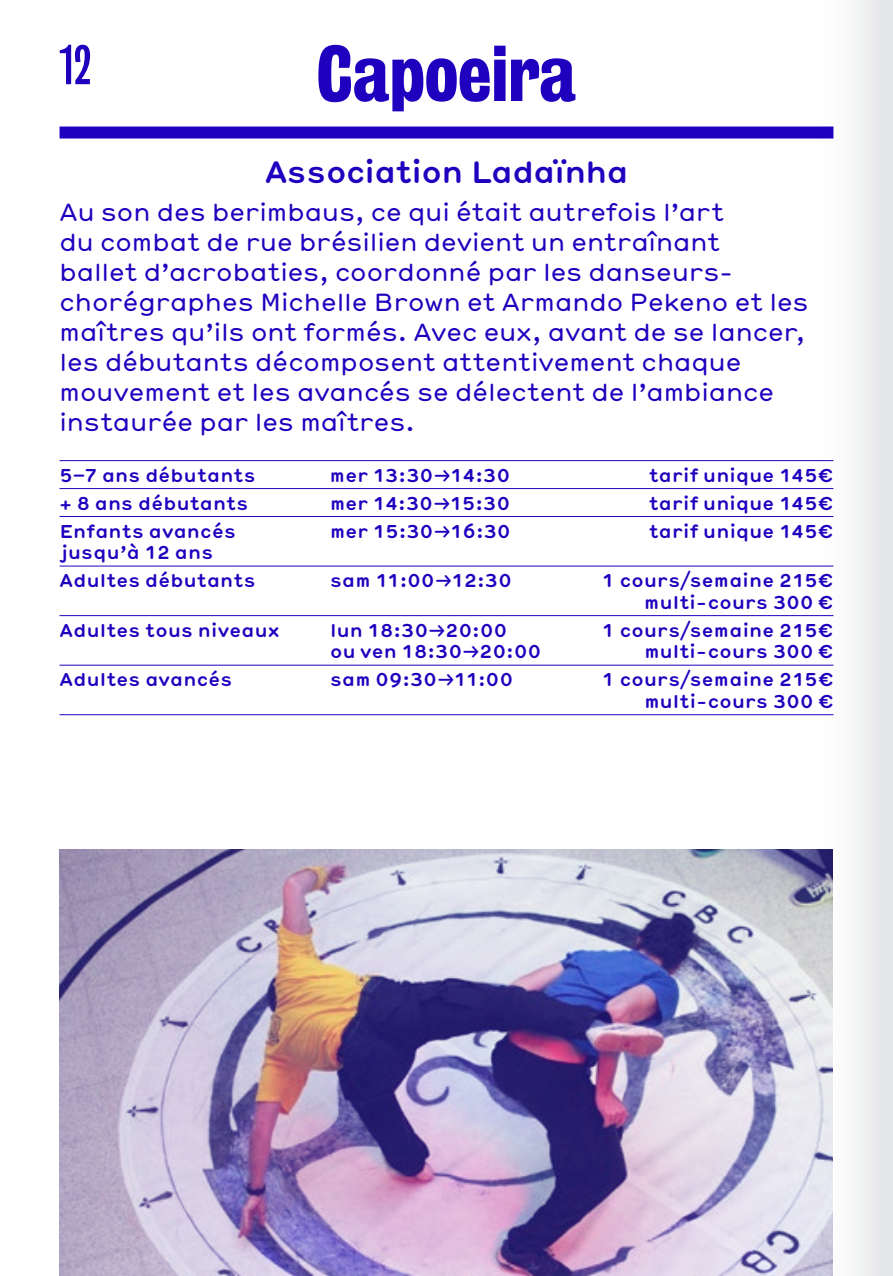
<style>
.page{position:relative;width:893px;height:1276px;background:#fff}
.page>*{position:absolute;margin:0;border:0;box-sizing:border-box;transform-origin:0 0}
.t1{font:700 72px "Bureau Grot Cond";color:#1e00be}
.t2{font:51px "Bureau Grot Comp";color:#1e00be}
.t3{font:700 30px "Hermes";letter-spacing:-.02em;color:#1e00be}
.t4{font:24px/30px "Hermes";color:#1e00be}
.t5{font:700 18px/21.6px "Hermes";letter-spacing:.015em;color:#1e00be;text-align:right}
</style>
<div class="page">
<div style="left:725px;top:0;width:168px;height:1276px;background:linear-gradient(to right,#fff,#eeeff0)"></div>
<img style="left:60px;top:849px;width:773px;height:427px">
<div style="left:60px;top:126px;width:773px;height:12px;background:#1e00be"></div>
<hr style="left:60px;top:460px;width:270px;height:1px;background:#1e00be">
<hr style="left:330px;top:460px;width:233px;height:1px;background:#1e00be">
<hr style="left:563px;top:460px;width:270px;height:1px;background:#1e00be">
<hr style="left:60px;top:488px;width:270px;height:1px;background:#1e00be">
<hr style="left:330px;top:488px;width:233px;height:1px;background:#1e00be">
<hr style="left:563px;top:488px;width:270px;height:1px;background:#1e00be">
<hr style="left:60px;top:516px;width:270px;height:1px;background:#1e00be">
<hr style="left:330px;top:516px;width:233px;height:1px;background:#1e00be">
<hr style="left:563px;top:516px;width:270px;height:1px;background:#1e00be">
<hr style="left:60px;top:565px;width:270px;height:1px;background:#1e00be">
<hr style="left:330px;top:565px;width:233px;height:1px;background:#1e00be">
<hr style="left:563px;top:565px;width:270px;height:1px;background:#1e00be">
<hr style="left:60px;top:615px;width:270px;height:1px;background:#1e00be">
<hr style="left:330px;top:615px;width:233px;height:1px;background:#1e00be">
<hr style="left:563px;top:615px;width:270px;height:1px;background:#1e00be">
<hr style="left:60px;top:664px;width:270px;height:1px;background:#1e00be">
<hr style="left:330px;top:664px;width:233px;height:1px;background:#1e00be">
<hr style="left:563px;top:664px;width:270px;height:1px;background:#1e00be">
<hr style="left:60px;top:714px;width:270px;height:1px;background:#1e00be">
<hr style="left:330px;top:714px;width:233px;height:1px;background:#1e00be">
<hr style="left:563px;top:714px;width:270px;height:1px;background:#1e00be">
<h2 class="t2" style="left:60px;top:37px;width:33px">12</h2>
<h1 class="t1" style="left:317px;top:32px;width:261px">Capoeira</h1>
<h3 class="t3" style="left:265px;top:149px;width:365px">Association Ladaïnha</h3>
<p class="t4" style="left:60px;top:196px;width:751px">Au son des berimbaus, ce qui était autrefois l’art<br>du combat de rue brésilien devient un entraînant<br>ballet d’acrobaties, coordonné par les danseurs&shy;chorégraphes Michelle Brown et Armando Pekeno et les maîtres qu’ils ont formés. Avec eux, avant de se lancer, les débutants décomposent attentivement chaque mouvement et les avancés se délectent de l’ambiance instaurée par les maîtres.</p>
<p class="t5" style="left:60px;top:463px;width:198px">5–7 ans débutants</p>
<p class="t5" style="left:330px;top:463px;width:182px">mer 13:30-&gt;14:30</p>
<p class="t5" style="left:649px;top:463px;width:186px">tarif unique 145€</p>
<p class="t5" style="left:60px;top:491px;width:191px">+ 8 ans débutants</p>
<p class="t5" style="left:330px;top:491px;width:182px">mer 14:30-&gt;15:30</p>
<p class="t5" style="left:649px;top:491px;width:186px">tarif unique 145€</p>
<p class="t5" style="left:60px;top:519px;width:178px;text-align:left">Enfants avancés jusqu’à 12 ans</p>
<p class="t5" style="left:330px;top:519px;width:182px">mer 15:30-&gt;16:30</p>
<p class="t5" style="left:649px;top:519px;width:186px">tarif unique 145€</p>
<p class="t5" style="left:60px;top:568px;width:198px">Adultes débutants</p>
<p class="t5" style="left:330px;top:568px;width:183px">sam 11:00-&gt;12:30</p>
<p class="t5" style="left:602px;top:568px;width:233px">1 cours/semaine 215€ multi-cours 300 €</p>
<p class="t5" style="left:60px;top:618px;width:222px">Adultes tous niveaux</p>
<p class="t5" style="left:330px;top:618px;width:213px;text-align:left">lun 18:30-&gt;20:00<br>ou ven 18:30-&gt;20:00</p>
<p class="t5" style="left:602px;top:618px;width:233px">1 cours/semaine 215€ multi-cours 300 €</p>
<p class="t5" style="left:60px;top:668px;width:175px">Adultes avancés</p>
<p class="t5" style="left:330px;top:668px;width:184px">sam 09:30-&gt;11:00</p>
<p class="t5" style="left:602px;top:668px;width:233px">1 cours/semaine 215€ multi-cours 300 €</p>
</div>
